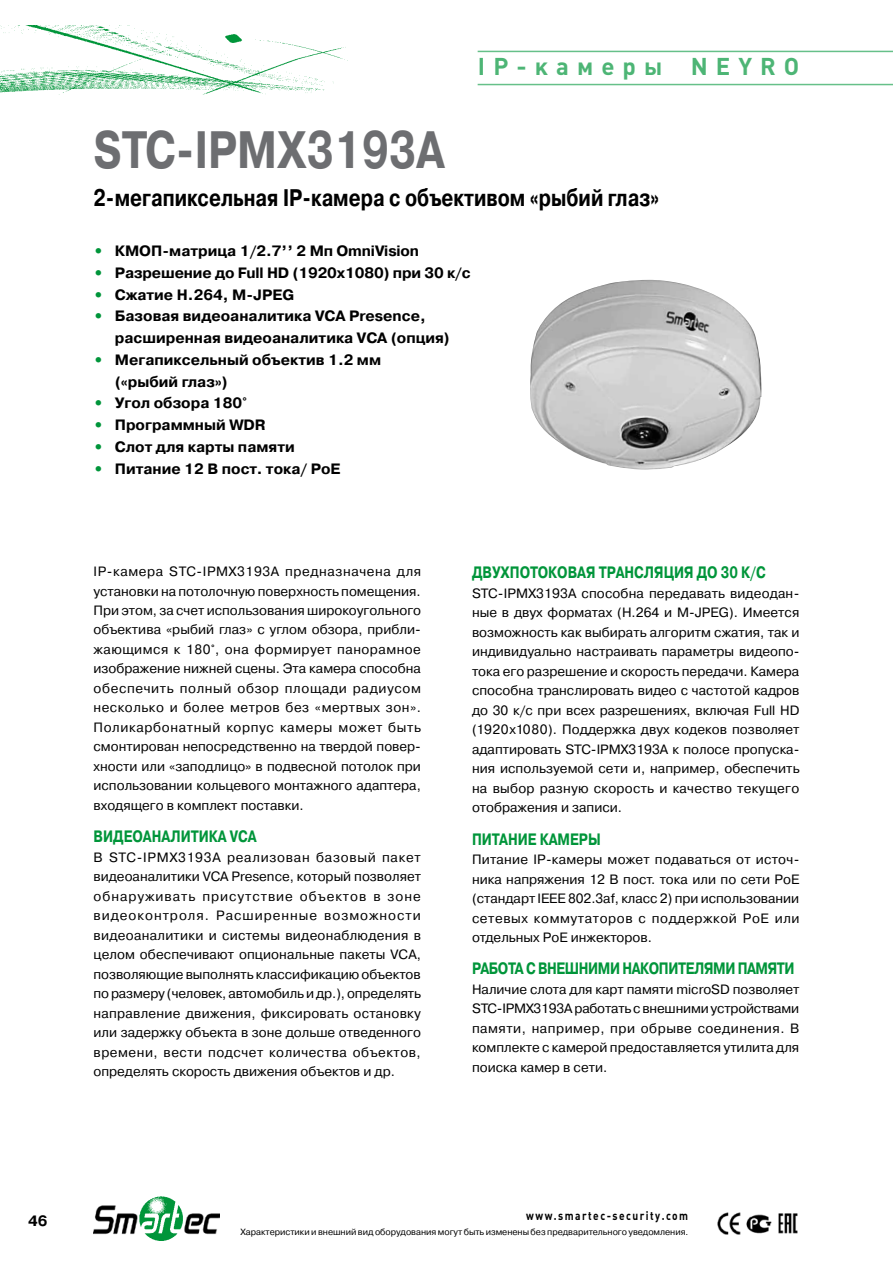
<style>
.page{position:relative;width:893px;height:1263px;background:#fff}
.page>*{position:absolute;margin:0;border:0;box-sizing:border-box;transform-origin:0 0}
.t1{font:700 52.5px "Pragmatica C";color:#6d6e71;scale:.8 1}
.t2{font:700 24px "Pragmatica C";color:#000;scale:.8 1}
.t3{font:700 24px "Plumb";letter-spacing:.335em;color:#4db575}
.t4{font:700 16.5px "Pragmatica C";color:#00953a;scale:.8 1}
.t5{font:700 16.5px "Pragmatica C";letter-spacing:-.03em;color:#00953a;scale:.8 1}
.t6{font:700 15px/21.8px "Pragmatica C";color:#000}
.t7{font:13.5px/19.5px "Pragmatica C";color:#000;text-align:justify}
.t8{font:700 12px "Plumb";letter-spacing:.145em;color:#000;scale:.85 1}
.t9{font:9px "Pragmatica C";letter-spacing:-.005em;color:#000}
.s1{color:#00953a}
</style>
<div class="page">
<img style="left:0;top:26px;width:348px;height:69px">
<hr style="left:478px;top:51px;width:415px;height:1px;background:#66c089">
<hr style="left:478px;top:84px;width:415px;height:1px;background:#66c089">
<img style="left:94px;top:1196px;width:125px;height:45px">
<img style="left:138px;top:1197px;width:46px;height:43px">
<img style="left:717px;top:1212px;width:81px;height:23px">
<img style="left:530px;top:280px;width:232px;height:190px">
<h2 class="t3" style="left:478px;top:53px;width:323px">IP-камеры NEYRO</h2>
<h1 class="t1" style="left:94px;top:121px;width:440px">STC-IPMX3193A</h1>
<h2 class="t2" style="left:94px;top:184px;width:709px">2-мегапиксельная IP-камера с объективом «рыбий глаз»</h2>
<p class="t6" style="left:94px;top:240px;width:327px"><span class="s1">•</span> КМОП-матрица 1/2.7’’ 2 Мп OmniVision</p>
<p class="t6" style="left:94px;top:262px;width:379px"><span class="s1">•</span> Разрешение до Full HD (1920x1080) при 30 к/с</p>
<p class="t6" style="left:94px;top:284px;width:202px"><span class="s1">•</span> Сжатие Н.264, M-JPEG</p>
<p class="t6" style="left:115px;top:305px;width:337px;text-indent:-21px"><span class="s1">•</span> Базовая видеоаналитика VCA Presence, расширенная видеоаналитика VCA (опция)</p>
<p class="t6" style="left:115px;top:349px;width:268px;text-indent:-21px"><span class="s1">•</span> Мегапиксельный объектив 1.2 мм («рыбий глаз»)</p>
<p class="t6" style="left:94px;top:392px;width:155px"><span class="s1">•</span> Угол обзора 180°</p>
<p class="t6" style="left:94px;top:414px;width:174px"><span class="s1">•</span> Программный WDR</p>
<p class="t6" style="left:94px;top:436px;width:203px"><span class="s1">•</span> Cлот для карты памяти</p>
<p class="t6" style="left:94px;top:458px;width:248px"><span class="s1">•</span> Питание 12 В пост. тока/ РоЕ</p>
<p class="t7" style="left:94px;top:562px;width:329px">IP-камера STC-IPMX3193А предназначена для установки на потолочную поверхность помещения.<br>При этом, за счет использования широкоугольного объектива «рыбий глаз» с углом обзора, прибли&shy;жающимся к 180°, она формирует панорамное изображение нижней сцены. Эта камера способна обеспечить полный обзор площади радиусом несколько и более метров без «мертвых зон».<br>Поликарбонатный корпус камеры может быть смонтирован непосредственно на твердой повер&shy;хности или «заподлицо» в подвесной потолок при использовании кольцевого монтажного адаптера, входящего в комплект поставки.</p>
<p class="t4" style="left:94px;top:827px;width:144px">Видеоаналитика</p>
<p class="t4" style="left:230px;top:827px;width:35px">VCA</p>
<p class="t7" style="left:94px;top:847px;width:329px">В STC-IPMX3193А реализован базовый пакет видеоаналитики VCA Presence, который позволяет обнаруживать присутствие объектов в зоне видеоконтроля. Расширенные возможности видеоаналитики и системы видеонаблюдения в целом обеспечивают опциональные пакеты VCA, позволяющие выполнять классификацию объектов по размеру (человек, автомобиль и др.), определять направление движения, фиксировать остановку или задержку объекта в зоне дольше отведенного времени, вести подсчет количества объектов, определять скорость движения объектов и др.</p>
<p class="t4" style="left:472px;top:563px;width:366px">Двухп отоковая трансляци я до 30 к/с</p>
<p class="t7" style="left:472px;top:583px;width:329px">STC-IPMX3193А способна передавать видеодан&shy;ные в двух форматах (H.264 и M-JPEG). Имеется возможность как выбирать алгоритм сжатия, так и индивидуально настраивать параметры видеопо&shy;тока его разрешение и скорость передачи. Камера способна транслировать видео с частотой кадров до 30 к/с при всех разрешениях, включая Full HD (1920x1080). Поддержка двух кодеков позволяет адаптировать STC‑ IPMX3193A к полосе пропуска&shy;ния используемой сети и, например, обеспечить на выбор разную скорость и качество текущего отображения и записи.</p>
<p class="t4" style="left:472px;top:830px;width:98px">Питание камеры</p>
<p class="t7" style="left:472px;top:850px;width:329px">Питание IP-камеры может подаваться от источ&shy;ника напряжения 12 В пост. тока или по сети PoE (стандарт IEEE 802.3af, класс 2) при использовании сетевых коммутаторов с поддержкой PoE или отдельных PoE инжекторов.</p>
<p class="t5" style="left:472px;top:959px;width:159px">Работа с внешними</p>
<p class="t4" style="left:622px;top:959px;width:157px">накопителями пам</p>
<p class="t4" style="left:768px;top:959px;width:33px">яти</p>
<p class="t7" style="left:472px;top:979px;width:329px">Наличие слота для карт памяти microSD позволяет STC-IPMX3193А работать с внешними устройствами памяти, например, при обрыве соединения. В комплекте с камерой предоставляется утилита для поиска камер в сети.</p>
<p class="t6" style="left:28px;top:1210px;width:21px">46</p>
<p class="t8" style="left:526px;top:1209px;width:192px">www.smartec-security.com</p>
<p class="t9" style="left:241px;top:1227px;width:449px">Характеристики и внешний вид оборудования могут быть изменены без предварительного уведомления.</p>
</div>
